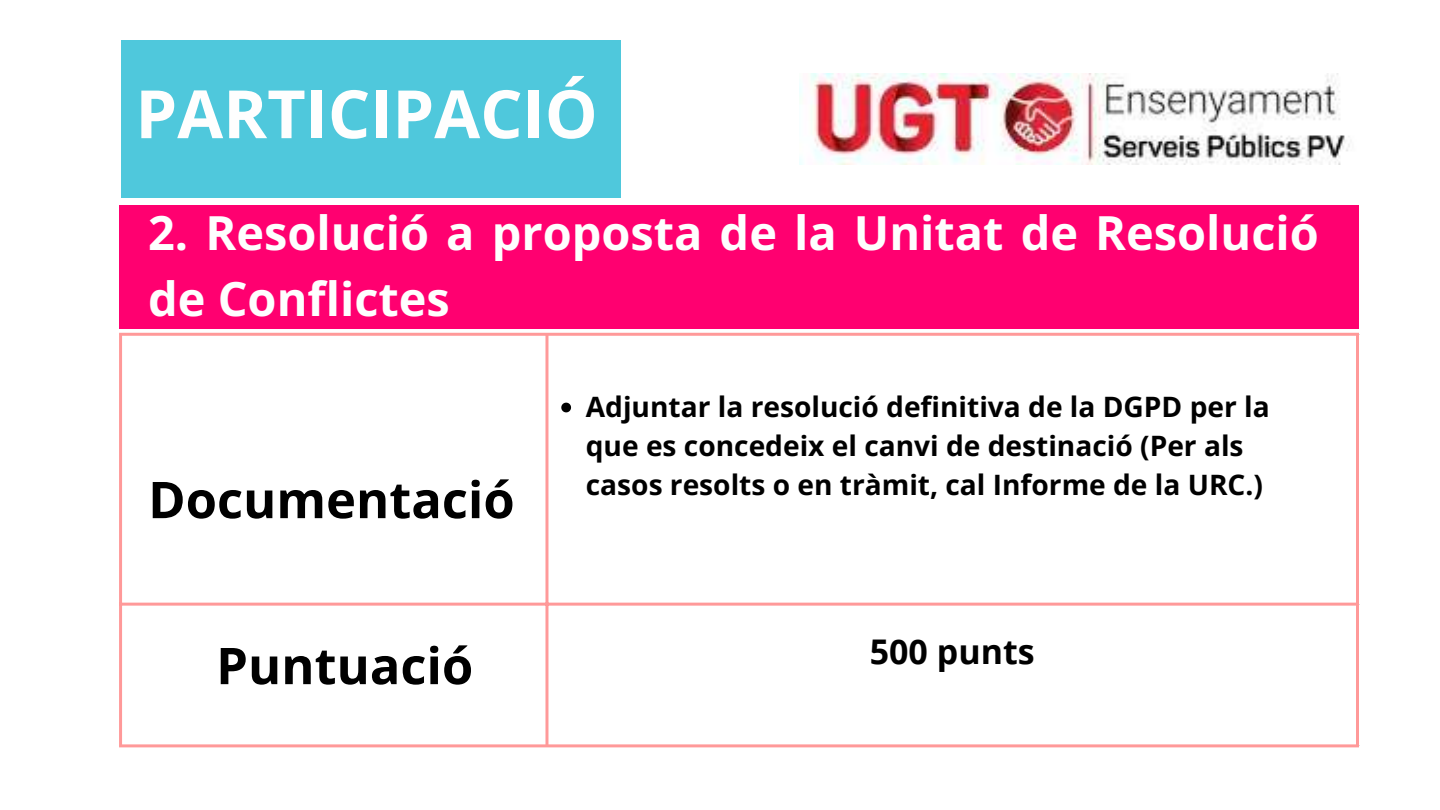
<style>
.page{position:relative;width:1440px;height:810px;background:#fff}
.page>*{position:absolute;margin:0;border:0;box-sizing:border-box;transform-origin:0 0}
.t1{font:700 66.7px "Open Sans";color:#fefefe}
.t2{font:700 50.7px "Open Sans";color:#000}
.t3{font:700 46.9px/65.2px "Open Sans";color:#fefefe}
.t4{font:700 34px "Open Sans";color:#000}
.t5{font:700 28.1px/39px "Open Sans";color:#000}
</style>
<div class="page">
<img style="left:799px;top:74px;width:551px;height:90px">
<div style="left:122px;top:40px;width:498px;height:158px;background:#4fc8dc"></div>
<hr style="left:119px;top:336px;width:3px;height:408px;background:#f99">
<hr style="left:545px;top:336px;width:3px;height:408px;background:#f99">
<hr style="left:1356px;top:336px;width:3px;height:408px;background:#f99">
<hr style="left:119px;top:333px;width:1240px;height:3px;background:#f99">
<hr style="left:119px;top:603px;width:1240px;height:3px;background:#f99">
<hr style="left:119px;top:744px;width:1240px;height:3px;background:#f99">
<div style="left:119px;top:205px;width:1240px;height:124px;background:#ff0070"></div>
<svg style="left:561px;top:403px;width:10px;height:9px"></svg>
<h1 class="t1" style="left:135px;top:67px;width:464px">PARTICIPACIÓ</h1>
<h3 class="t3" style="left:148px;top:200px;width:1172px">2. Resolució a proposta de la Unitat de Resolució de Conflictes</h3>
<h2 class="t2" style="left:148px;top:464px;width:368px">Documentació</h2>
<h2 class="t2" style="left:216px;top:630px;width:259px">Puntuació</h2>
<p class="t5" style="left:586px;top:386px;width:685px">Adjuntar la resolució definitiva de la DGPD per la que es concedeix el canvi de destinació (Per als casos resolts o en tràmit, cal Informe de la URC.)</p>
<p class="t4" style="left:870px;top:628px;width:166px">500 punts</p>
</div>
